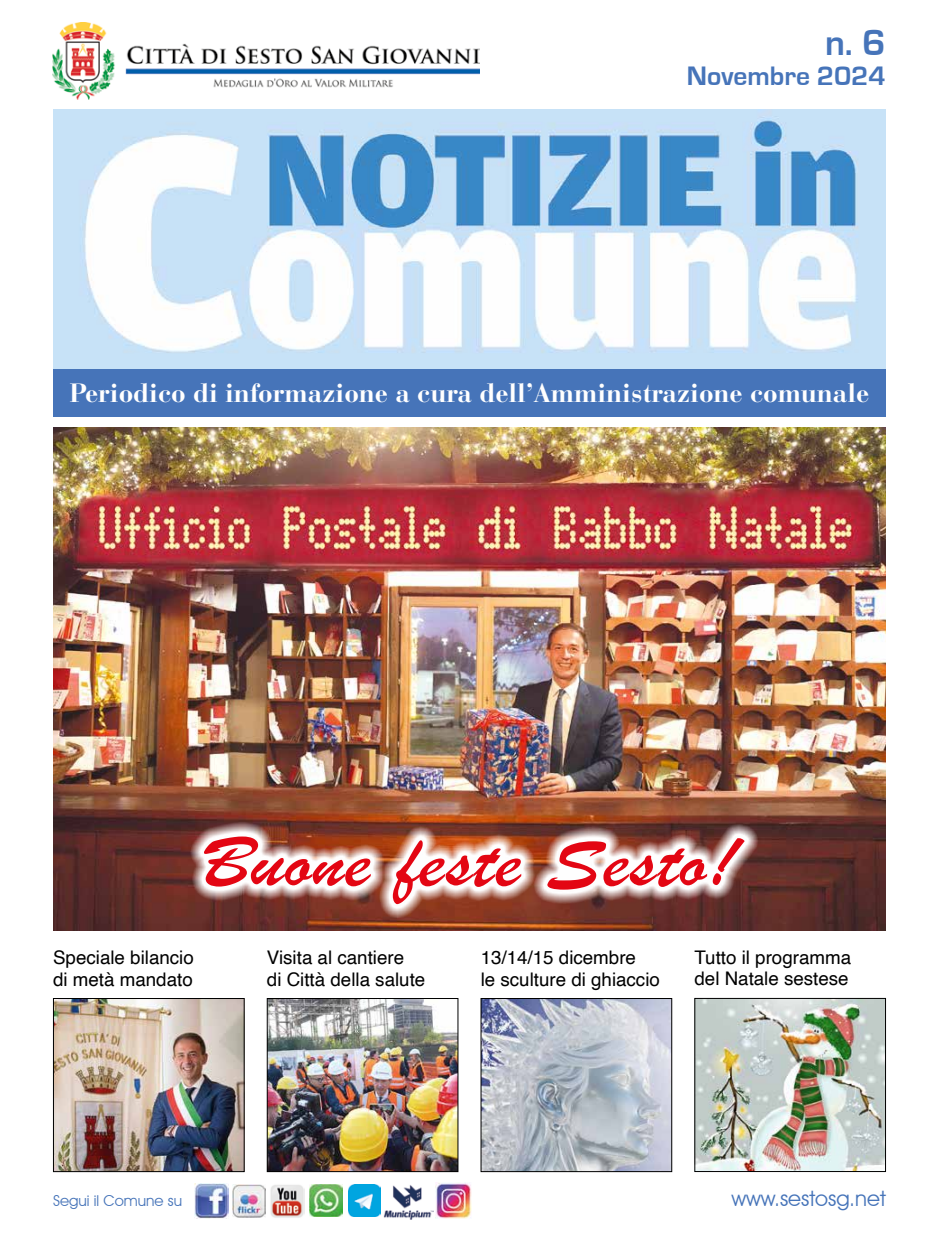
<style>
.page{position:relative;width:939px;height:1241px;background:#fff}
.page>*{position:absolute;margin:0;border:0;box-sizing:border-box;transform-origin:0 0}
.t1{font:75px "Brush Script";letter-spacing:.01em;color:#e30613;scale:1.15 1}
.t2{font:700 37.5px "Eurostile";color:#4674b9}
.t3{font:700 27.5px "Eurostile";color:#4674b9}
.t4{font:700 26.25px "Bauer Bodoni Std";color:#fff}
.t5{font:21.25px "Avant Garde IT Cby BT";color:#4674b9}
.t6{font:18.75px/21.2px "Helvetica";color:#000}
.t7{font:15px "Avant Garde IT Cby BT";color:#4674b9}
</style>
<div class="page">
<img style="left:125px;top:43px;width:354px;height:45px">
<div style="left:53px;top:367px;width:833px;height:50px;background:#4674b9"></div>
<img style="left:53px;top:109px;width:833px;height:259px">
<img style="left:52px;top:22px;width:63px;height:77px">
<img style="left:232px;top:1184px;width:34px;height:33px">
<img style="left:195px;top:1183px;width:34px;height:34px">
<img style="left:310px;top:1184px;width:32px;height:32px">
<img style="left:270px;top:1185px;width:35px;height:32px">
<img style="left:384px;top:1185px;width:49px;height:34px">
<img style="left:348px;top:1184px;width:33px;height:32px">
<img style="left:435px;top:1182px;width:36px;height:36px">
<img style="left:696px;top:999px;width:188px;height:170px">
<div style="left:694px;top:997px;width:192px;height:174px;border:1px solid #000"></div>
<img style="left:55px;top:1000px;width:187px;height:169px">
<div style="left:53px;top:998px;width:191px;height:173px;border:1px solid #000"></div>
<img style="left:269px;top:1000px;width:187px;height:169px">
<div style="left:267px;top:998px;width:191px;height:173px;border:1px solid #000"></div>
<img style="left:483px;top:1000px;width:187px;height:169px">
<div style="left:481px;top:998px;width:191px;height:173px;border:1px solid #000"></div>
<img style="left:53px;top:427px;width:833px;height:503px">
<img style="left:190px;top:822px;width:569px;height:96px">
<h2 class="t2" style="left:825px;top:23px;width:62px">n. 6</h2>
<h3 class="t3" style="left:687px;top:61px;width:200px">Novembre 2024</h3>
<h3 class="t4" style="left:70px;top:377px;width:801px">Periodico di informazione a cura dell’Amministrazione comunale</h3>
<h1 class="t1" style="left:202px;top:812px;width:466px">Buone feste Sesto!</h1>
<p class="t6" style="left:53px;top:947px;width:142px">Speciale bilancio di metà mandato</p>
<p class="t6" style="left:267px;top:947px;width:160px">Visita al cantiere<br>di Città della salute</p>
<p class="t6" style="left:481px;top:947px;width:181px">13/14/15 dicembre<br>le sculture di ghiaccio</p>
<p class="t6" style="left:694px;top:947px;width:158px">Tutto il programma del Natale sestese</p>
<p class="t7" style="left:53px;top:1190px;width:131px">Segui il Comune su</p>
<p class="t5" style="left:731px;top:1185px;width:156px">www.sestosg.net</p>
</div>
